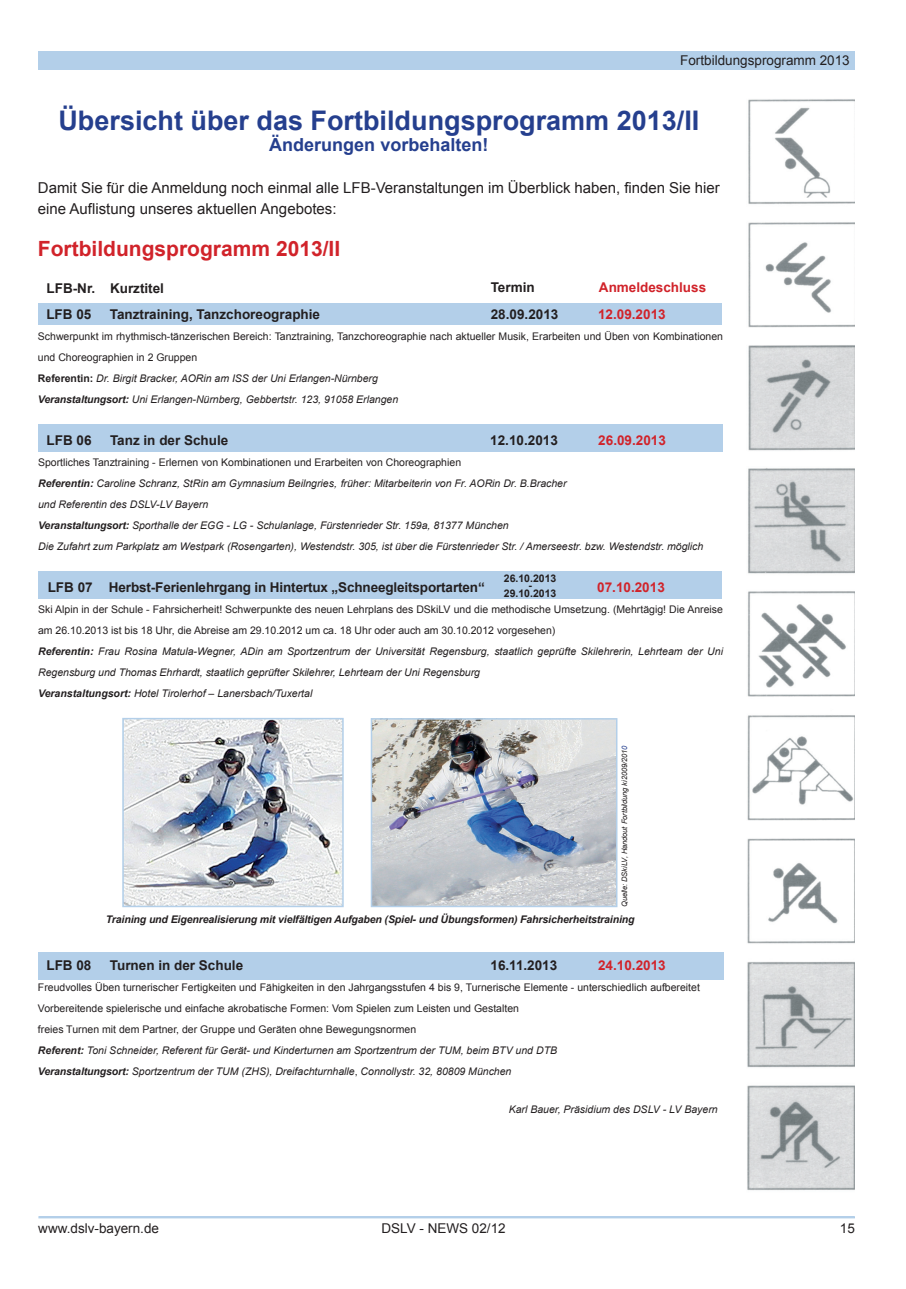
<style>
.page{position:relative;width:906px;height:1289px;background:#fff}
.page>*{position:absolute;margin:0;border:0;box-sizing:border-box;transform-origin:0 0}
.t1{font:700 27px "Arial";color:#253f8e}
.t2{font:700 21px "Arial";color:#d1232a}
.t3{font:700 18px "Arial";color:#253f8e}
.t4{font:15px/21px "Arial";color:#231f20}
.t5{font:700 13.5px "Arial";color:#231f20}
.t6{font:13.5px "Arial";color:#231f20}
.t7{font:700 13.5px "Arial";color:#d1232a}
.t8{font:italic 10.5px/21px "Arial";color:#231f20}
.t9{font:10.5px/21px "Arial";color:#231f20}
.t10{font:italic 700 10.5px "Arial";letter-spacing:-.01em;color:#231f20}
.t11{font:700 10.5px/7.5px "Arial";color:#231f20;text-align:center}
.t12{font:italic 7.5px "Arial";letter-spacing:-.01em;color:#231f20}
.s1{font-weight:700}
.s2{font-style:italic}
.s3{font-weight:700;font-style:italic}
.s4{font-style:normal}
.s5{color:#253f8e}
</style>
<div class="page">
<div style="left:38px;top:1215px;width:817px;height:3px;border:2px solid #b3cfe9"></div>
<img style="left:747px;top:99px;width:108px;height:1092px">
<div style="left:38px;top:51px;width:817px;height:18px;background:#b3cfe9"></div>
<div style="left:38px;top:303px;width:684px;height:22px;background:#b3cfe9"></div>
<div style="left:38px;top:424px;width:685px;height:28px;background:#b3cfe9"></div>
<div style="left:38px;top:952px;width:685px;height:27px;background:#b3cfe9"></div>
<div style="left:38px;top:571px;width:684px;height:27px;background:#b3cfe9"></div>
<img style="left:125px;top:721px;width:216px;height:183px">
<div style="left:122px;top:718px;width:222px;height:189px;border:2px solid #b3cfe9"></div>
<img style="left:374px;top:721px;width:240px;height:183px">
<div style="left:371px;top:718px;width:246px;height:189px;border:2px solid #b3cfe9"></div>
<p class="t6" style="left:680px;top:52px;width:171px">Fortbildungsprogramm 2013</p>
<h1 class="t1" style="left:58px;top:102px;width:642px">Übersicht über das Fortbildungsprogramm 2013/II</h1>
<h3 class="t3" style="left:269px;top:132px;width:221px">Änderungen vorbehalten!</h3>
<h3 class="t4" style="left:38px;top:177px;width:683px">Damit Sie für die Anmeldung noch einmal alle LFB-Veranstaltungen im Überblick haben, finden Sie hier eine Auflistung unseres aktuellen Angebotes:</h3>
<h2 class="t2" style="left:38px;top:235px;width:304px">Fortbildungsprogramm 2013/II</h2>
<p class="t5" style="left:47px;top:279px;width:119px">LFB-Nr. Kurztitel</p>
<p class="t5" style="left:490px;top:279px;width:46px">Termin</p>
<p class="t7" style="left:599px;top:279px;width:109px">Anmeldeschluss</p>
<p class="t5" style="left:46px;top:305px;width:47px">LFB 05</p>
<p class="t5" style="left:110px;top:305px;width:212px">Tanztraining, Tanzchoreographie</p>
<p class="t5" style="left:491px;top:305px;width:69px">28.09.2013</p>
<p class="t7" style="left:598px;top:305px;width:69px">12.09.2013</p>
<p class="t9" style="left:38px;top:326px;width:686px">Schwerpunkt im rhythmisch-tänzerischen Bereich: Tanztraining, Tanzchoreographie nach aktueller Musik, Erarbeiten und Üben von Kombinationen und Choreographien in 2 Gruppen<br><span class="s1">Referentin:</span> <span class="s2">Dr. Birgit Bracker, AORin am ISS der Uni Erlangen-Nürnberg<br></span><span class="s3">Veranstaltungsort:</span> <span class="s2">Uni Erlangen-Nürnberg, Gebbertstr. 123, 91058 Erlangen</span></p>
<p class="t5" style="left:47px;top:431px;width:47px">LFB 06</p>
<p class="t5" style="left:110px;top:431px;width:120px">Tanz in der Schule</p>
<p class="t5" style="left:490px;top:431px;width:69px">12.10.2013</p>
<p class="t7" style="left:598px;top:431px;width:69px">26.09.2013</p>
<p class="t8" style="left:38px;top:452px;width:667px"><span class="s4">Sportliches Tanztraining - Erlernen von Kombinationen und Erarbeiten von Choreographien<br></span><span class="s1">Referentin:</span> Caroline Schranz, StRin am Gymnasium Beilngries, früher: Mitarbeiterin von Fr. AORin Dr. B.Bracher<br>und Referentin des DSLV-LV Bayern<br><span class="s1">Veranstaltungsort:</span> Sporthalle der EGG - LG - Schulanlage, Fürstenrieder Str. 159a, 81377 München<br>Die Zufahrt zum Parkplatz am Westpark (Rosengarten), Westendstr. 305, ist über die Fürstenrieder Str. / Amerseestr. bzw. Westendstr. möglich</p>
<p class="t5" style="left:48px;top:578px;width:438px">LFB 07 Herbst-Ferienlehrgang in Hintertux „Schneegleitsportarten“</p>
<p class="t11" style="left:504px;top:574px;width:54px">26.10.2013 -<br>29.10.2013</p>
<p class="t7" style="left:597px;top:578px;width:69px">07.10.2013</p>
<p class="t8" style="left:38px;top:599px;width:686px"><span class="s4">Ski Alpin in der Schule - Fahrsicherheit! Schwerpunkte des neuen Lehrplans des DSkiLV und die methodische Umsetzung. (Mehrtägig! Die Anreise am 26.10.2013 ist bis 18 Uhr, die Abreise am 29.10.2012 um ca. 18 Uhr oder auch am 30.10.2012 vorgesehen)<br></span><span class="s1">Referentin:</span> Frau Rosina Matula-Wegner, ADin am Sportzentrum der Universität Regensburg, staatlich geprüfte Skilehrerin, Lehrteam der Uni Regensburg und Thomas Ehrhardt, staatlich geprüfter Skilehrer, Lehrteam der Uni Regensburg<br><span class="s1">Veranstaltungsort:</span> Hotel Tirolerhof – Lanersbach/Tuxertal</p>
<p class="t12" style="left:619px;top:907px;width:163px;rotate:-90deg">Quelle: DSkiLV, Handout Fortbildung ki2009/201<span class="s5">0</span></p>
<p class="t10" style="left:106px;top:912px;width:530px">Training und Eigenrealisierung mit vielfältigen Aufgaben (Spiel- und Übungsformen) Fahrsicherheitstraining</p>
<p class="t5" style="left:46px;top:956px;width:47px">LFB 08</p>
<p class="t5" style="left:110px;top:956px;width:135px">Turnen in der Schule</p>
<p class="t5" style="left:490px;top:956px;width:68px">16.11.2013</p>
<p class="t7" style="left:598px;top:956px;width:69px">24.10.2013</p>
<p class="t9" style="left:38px;top:977px;width:663px">Freudvolles Üben turnerischer Fertigkeiten und Fähigkeiten in den Jahrgangsstufen 4 bis 9, Turnerische Elemente - unterschiedlich aufbereitet Vorbereitende spielerische und einfache akrobatische Formen: Vom Spielen zum Leisten und Gestalten<br>freies Turnen mit dem Partner, der Gruppe und Geräten ohne Bewegungsnormen<br><span class="s3">Referent:</span> <span class="s2">Toni Schneider, Referent für Gerät- und Kinderturnen am Sportzentrum der TUM, beim BTV und DTB<br></span><span class="s3">Veranstaltungsort:</span> <span class="s2">Sportzentrum der TUM (ZHS), Dreifachturnhalle</span>, <span class="s2">Connollystr. 32, 80809 München</span></p>
<p class="t8" style="left:509px;top:1098px;width:210px">Karl Bauer, Präsidium des DSLV - LV Bayern</p>
<p class="t6" style="left:38px;top:1219px;width:122px">www.dslv-bayern.de</p>
<p class="t6" style="left:381px;top:1219px;width:126px">DSLV - NEWS 02/12</p>
<p class="t6" style="left:840px;top:1219px;width:17px">15</p>
</div>
